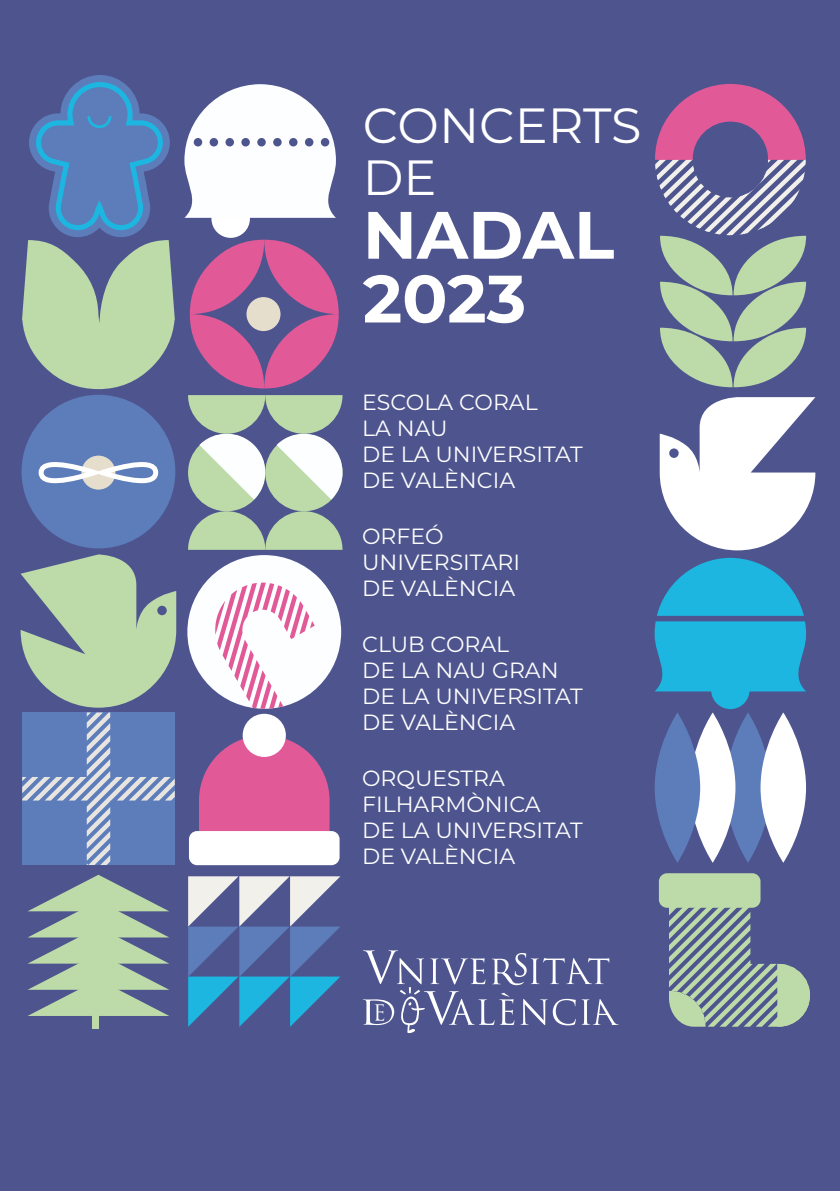
<style>
.page{position:relative;width:840px;height:1191px;background:#fff}
.page>*{position:absolute;margin:0;border:0;box-sizing:border-box;transform-origin:0 0}
.t1{font:700 66.8px/63.8px "Montserrat";color:#fff}
.t2{font:49.4px/52.2px "Montserrat";color:#fff}
.t3{font:22px/26px "Montserrat";color:#fff}
</style>
<div class="page">
<div style="left:0;top:0;width:839px;height:1191px;background:#4e558e"></div>
<svg style="left:28px;top:874px;width:141px;height:142px"></svg>
<div style="left:92px;top:1013px;width:6px;height:15px;background:#bddaa9"></div>
<svg style="left:188px;top:876px;width:152px;height:150px"></svg>
<svg style="left:190px;top:240px;width:148px;height:148px"></svg>
<div style="left:246px;top:297px;width:34px;height:34px;background:#e5decc;border-radius:50%"></div>
<div style="left:22px;top:395px;width:153px;height:153px;background:#5c7dba;border-radius:50%"></div>
<svg style="left:38px;top:455px;width:121px;height:35px"></svg>
<svg style="left:22px;top:75px;width:153px;height:314px"></svg>
<div style="left:187px;top:555px;width:154px;height:153px;background:#fcfeff;border-radius:50%"></div>
<svg style="left:214px;top:582px;width:100px;height:126px"></svg>
<svg style="left:659px;top:397px;width:155px;height:153px"></svg>
<svg style="left:724px;top:712px;width:46px;height:150px;background:#5a77b3"></svg>
<svg style="left:760px;top:712px;width:45px;height:150px;background:#e5e6ef"></svg>
<svg style="left:689px;top:712px;width:46px;height:150px;background:#e3e5ee"></svg>
<svg style="left:654px;top:712px;width:45px;height:150px;background:#5a77b3"></svg>
<svg style="left:668px;top:902px;width:141px;height:124px"></svg>
<div style="left:658px;top:873px;width:102px;height:34px;background:#bddaa9;border-radius:8px"></div>
<svg style="left:655px;top:84px;width:150px;height:303px"></svg>
<div style="left:710px;top:670px;width:39px;height:39px;background:#1db6e1;border-radius:50%"></div>
<svg style="left:654px;top:558px;width:151px;height:133px"></svg>
<div style="left:188px;top:434px;width:77px;height:77px;background:#bddaa9;border-radius:50%"></div>
<div style="left:265px;top:434px;width:77px;height:77px;background:#bddaa9;border-radius:50%"></div>
<svg style="left:188px;top:511px;width:154px;height:39px"></svg>
<svg style="left:188px;top:395px;width:155px;height:104px"></svg>
<svg style="left:21px;top:554px;width:155px;height:311px"></svg>
<div style="left:211px;top:199px;width:39px;height:39px;background:#fff;border-radius:50%"></div>
<svg style="left:184px;top:84px;width:152px;height:134px"></svg>
<svg style="left:199px;top:739px;width:130px;height:92px;background:#cf5896"></svg>
<div style="left:189px;top:831px;width:150px;height:34px;background:#fff;border-radius:8px"></div>
<div style="left:242px;top:714px;width:44px;height:43px;background:#fff;border-radius:50%"></div>
<svg style="left:363px;top:950px;width:255px;height:83px"></svg>
<h2 class="t2" style="left:362px;top:97px;width:280px">CONCERTS<br>DE</h2>
<h1 class="t1" style="left:362px;top:200px;width:253px">NADAL<br>2023</h1>
<p class="t3" style="left:362px;top:388px;width:222px">ESCOLA CORAL<br>LA NAU<br>DE LA UNIVERSITAT<br>DE VALÈNCIA</p>
<p class="t3" style="left:362px;top:522px;width:159px">ORFEÓ<br>UNIVERSITARI<br>DE VALÈNCIA</p>
<p class="t3" style="left:362px;top:630px;width:222px">CLUB CORAL<br>DE LA NAU GRAN<br>DE LA UNIVERSITAT<br>DE VALÈNCIA</p>
<p class="t3" style="left:362px;top:764px;width:222px">ORQUESTRA<br>FILHARMÒNICA<br>DE LA UNIVERSITAT<br>DE VALÈNCIA</p>
</div>
